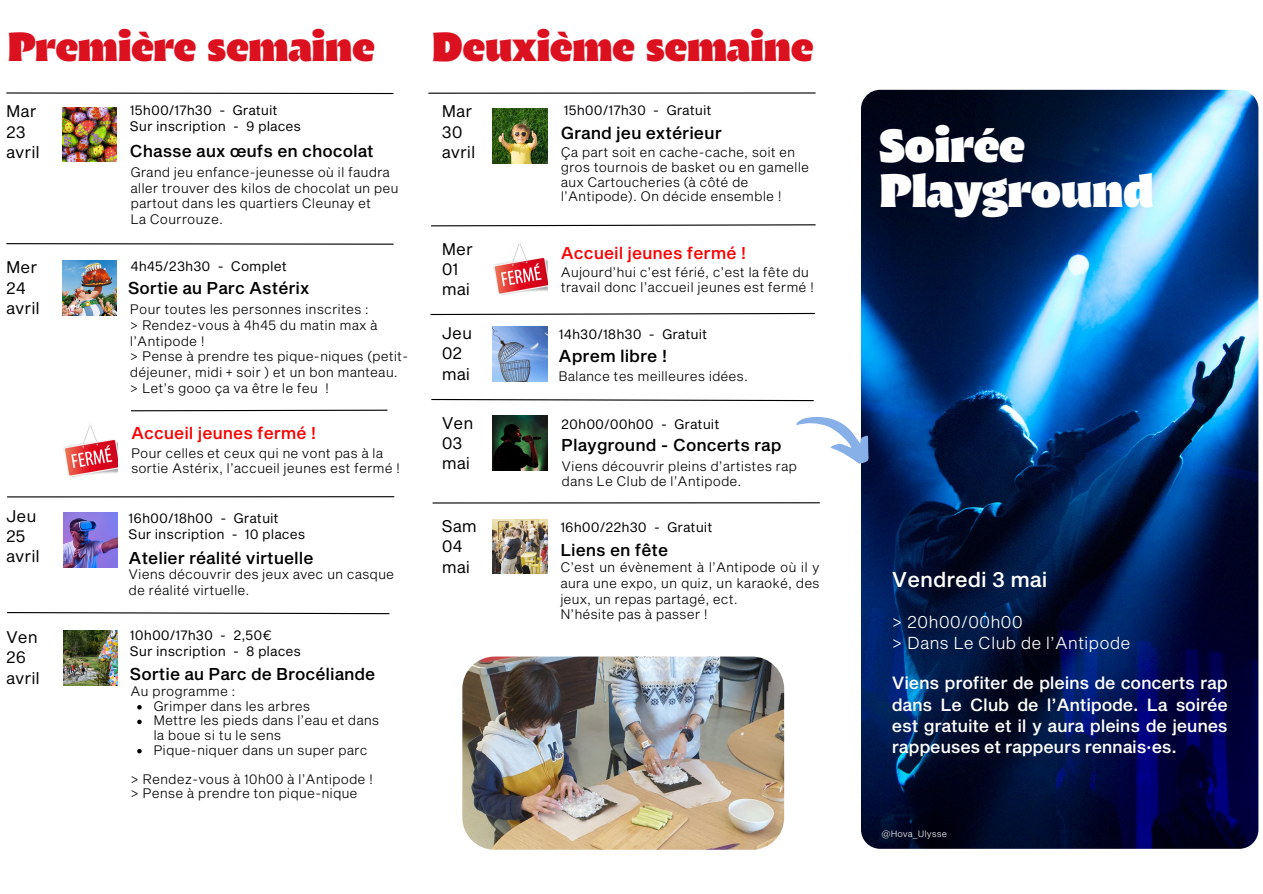
<style>
.page{position:relative;width:1263px;height:894px;background:#fff}
.page>*{position:absolute;margin:0;border:0;box-sizing:border-box;transform-origin:0 0}
.t1{font:45px/45px "Malik Heavy Display";color:#fff}
.t2{font:39px "Malik Heavy Display";color:#db1120}
.t3{font:500 21px "Sequel Sans";color:#fff}
.t4{font:500 17.25px/21.3px "Sequel Sans";letter-spacing:-.015em;color:#fff;text-align:justify}
.t5{font:16.95px/20.2px "Sequel Sans Light Body";color:#fff}
.t6{font:500 16.95px "Sequel Sans";color:#000}
.t7{font:500 16.8px "Sequel Sans";color:#000}
.t8{font:500 16.8px "Sequel Sans";color:#fa0101}
.t9{font:16.5px/20.2px "Sequel Sans Book Body";color:#000}
.t10{font:13.5px/15.8px "Sequel Sans Light Body";color:#000}
.t11{font:13.5px/15.8px "Sequel Sans Book Body";color:#000}
.t12{font:13.5px "Sequel Sans Book Body";color:#020304}
.t13{font:9px "Sequel Sans Light Body";color:#fff}
</style>
<div class="page">
<svg style="left:6px;top:92px;width:388px;height:3px"></svg>
<svg style="left:6px;top:243px;width:388px;height:2px"></svg>
<hr style="left:7px;top:496px;width:387px;height:1px;background:#000">
<hr style="left:428px;top:92px;width:388px;height:2px;background:#000">
<svg style="left:431px;top:224px;width:385px;height:3px"></svg>
<img style="left:493px;top:242px;width:54px;height:53px">
<svg style="left:430px;top:312px;width:385px;height:3px"></svg>
<img style="left:493px;top:327px;width:54px;height:54px">
<svg style="left:7px;top:612px;width:383px;height:2px"></svg>
<img style="left:63px;top:512px;width:55px;height:55px">
<img style="left:62px;top:107px;width:55px;height:55px">
<img style="left:462px;top:656px;width:322px;height:193px;border-radius:32px">
<img style="left:63px;top:630px;width:55px;height:55px">
<img style="left:62px;top:260px;width:55px;height:55px">
<img style="left:493px;top:109px;width:54px;height:54px">
<img style="left:493px;top:466px;width:54px;height:4px">
<img style="left:861px;top:90px;width:397px;height:758px;border-radius:19px">
<svg style="left:431px;top:398px;width:448px;height:68px"></svg>
<img style="left:63px;top:424px;width:55px;height:53px">
<svg style="left:131px;top:409px;width:257px;height:3px"></svg>
<hr style="left:433px;top:502px;width:387px;height:1px;background:#000">
<img style="left:493px;top:519px;width:54px;height:54px">
<svg style="left:137px;top:705px;width:5px;height:4px"></svg>
<svg style="left:137px;top:719px;width:5px;height:5px"></svg>
<svg style="left:137px;top:748px;width:5px;height:5px"></svg>
<p class="t2" style="left:7px;top:32px;width:369px">Première semaine</p>
<h2 class="t9" style="left:6px;top:101px;width:32px">Mar<br>23</h2>
<h4 class="t9" style="left:6px;top:141px;width:35px">avril</h4>
<p class="t9" style="left:6px;top:256px;width:33px">Mer<br>24</p>
<p class="t9" style="left:6px;top:297px;width:35px">avril</p>
<h5 class="t9" style="left:6px;top:505px;width:32px">Jeu<br>25</h5>
<p class="t9" style="left:6px;top:545px;width:35px">avril</p>
<h5 class="t9" style="left:6px;top:626px;width:33px">Ven<br>26</h5>
<p class="t9" style="left:6px;top:666px;width:35px">avril</p>
<p class="t11" style="left:130px;top:102px;width:149px">15h00/17h30 - Gratuit<br>Sur inscription -</p>
<p class="t11" style="left:246px;top:118px;width:56px">9 places</p>
<p class="t7" style="left:130px;top:140px;width:245px">Chasse aux œufs en chocolat</p>
<p class="t10" style="left:131px;top:163px;width:270px">Grand jeu enfance-jeunesse où il faudra aller trouver des kilos de chocolat un peu partout dans les quartiers Cleunay et</p>
<p class="t10" style="left:131px;top:211px;width:94px">La Courrouze.</p>
<h5 class="t11" style="left:130px;top:257px;width:158px">4h45/23h30 - Complet</h5>
<h4 class="t7" style="left:128px;top:277px;width:183px">Sortie au Parc Astérix</h4>
<p class="t10" style="left:130px;top:301px;width:280px">Pour toutes les personnes inscrites :<br>&gt; Rendez-vous à 4h45 du matin max à l’Antipode !<br>&gt; Pense à prendre tes pique-niques (petit&shy;déjeuner, midi + soir ) et un bon manteau.</p>
<p class="t10" style="left:130px;top:379px;width:201px">&gt; Let’s gooo ça va être le feu !</p>
<p class="t8" style="left:131px;top:422px;width:187px">Accueil jeunes fermé !</p>
<h5 class="t10" style="left:131px;top:445px;width:271px;line-height:14.5px">Pour celles et ceux qui ne vont pas à la sortie Astérix, l’accueil jeunes est fermé !</h5>
<h3 class="t11" style="left:129px;top:510px;width:178px">16h00/18h00 - Gratuit<br>Sur inscription - 10 places</h3>
<h2 class="t7" style="left:129px;top:547px;width:187px">Atelier réalité virtuelle</h2>
<h1 class="t10" style="left:129px;top:566px;width:267px">Viens découvrir des jeux avec un casque de réalité virtuelle.</h1>
<p class="t11" style="left:130px;top:626px;width:143px">10h00/17h30 - 2,50€<br>Sur inscription -</p>
<h5 class="t11" style="left:246px;top:642px;width:56px">8 places</h5>
<p class="t7" style="left:130px;top:663px;width:247px">Sortie au Parc de Brocéliande</p>
<p class="t10" style="left:130px;top:682px;width:107px">Au programme :</p>
<p class="t10" style="left:153px;top:697px;width:158px">Grimper dans les arbres</p>
<p class="t10" style="left:153px;top:712px;width:228px;line-height:14.5px">Mettre les pieds dans l’eau et dans la boue si tu le sens</p>
<h4 class="t10" style="left:153px;top:741px;width:216px">Pique-niquer dans un super parc</h4>
<p class="t10" style="left:130px;top:770px;width:244px">&gt; Rendez-vous à 10h00 à l’Antipode !</p>
<p class="t10" style="left:130px;top:785px;width:229px">&gt; Pense à prendre ton pique-nique</p>
<h5 class="t2" style="left:432px;top:32px;width:383px">Deuxième semaine</h5>
<h4 class="t9" style="left:442px;top:101px;width:35px">Mar<br>30 avril</h4>
<h4 class="t9" style="left:442px;top:238px;width:33px">Mer<br>01</h4>
<p class="t9" style="left:442px;top:278px;width:30px">mai</p>
<h5 class="t9" style="left:442px;top:322px;width:32px">Jeu<br>02</h5>
<p class="t9" style="left:442px;top:363px;width:30px">mai</p>
<p class="t9" style="left:442px;top:412px;width:33px">Ven<br>03</p>
<h4 class="t9" style="left:442px;top:452px;width:30px">mai</h4>
<h5 class="t9" style="left:442px;top:515px;width:37px">Sam<br>04</h5>
<p class="t9" style="left:442px;top:555px;width:30px">mai</p>
<p class="t12" style="left:564px;top:102px;width:149px">15h00/17h30 - Gratuit</p>
<p class="t6" style="left:561px;top:122px;width:162px">Grand jeu extérieur</p>
<h5 class="t10" style="left:561px;top:145px;width:250px;line-height:14.5px">Ça part soit en cache-cache, soit en gros tournois de basket ou en gamelle aux Cartoucheries (à côté de l’Antipode). On décide ensemble !</h5>
<p class="t8" style="left:561px;top:242px;width:187px">Accueil jeunes fermé !</p>
<h5 class="t10" style="left:561px;top:265px;width:255px;line-height:14.5px">Aujourd’hui c’est férié, c’est la fête du travail donc l’accueil jeunes est fermé !</h5>
<h4 class="t11" style="left:559px;top:326px;width:150px">14h30/18h30 - Gratuit</h4>
<h4 class="t6" style="left:558px;top:345px;width:110px">Aprem libre !</h4>
<h5 class="t10" style="left:558px;top:368px;width:191px">Balance tes meilleures idées.</h5>
<p class="t11" style="left:561px;top:415px;width:160px">20h00/00h00 - Gratuit</p>
<p class="t7" style="left:561px;top:435px;width:222px">Playground - Concerts rap</p>
<h4 class="t10" style="left:562px;top:458px;width:237px;line-height:14.5px">Viens découvrir pleins d’artistes rap dans Le Club de l’Antipode.</h4>
<p class="t11" style="left:560px;top:518px;width:154px">16h00/22h30 - Gratuit</p>
<p class="t7" style="left:560px;top:539px;width:109px">Liens en fête</p>
<p class="t10" style="left:560px;top:559px;width:261px;text-align:justify">C’est un évènement à l’Antipode où il y aura une expo, un quiz, un karaoké, des jeux, un repas partagé, ect.</p>
<p class="t10" style="left:560px;top:606px;width:149px">N’hésite pas à passer !</p>
<h5 class="t1" style="left:879px;top:128px;width:276px">Soirée<br>Playground</h5>
<p class="t3" style="left:892px;top:566px;width:157px">Vendredi 3 mai</p>
<p class="t5" style="left:892px;top:611px;width:240px">&gt; 20h00/00h00<br>&gt; Dans Le Club de l’Antipode</p>
<h4 class="t4" style="left:892px;top:671px;width:337px">Viens profiter de pleins de concerts rap dans Le Club de l’Antipode. La soirée est gratuite et il y aura pleins de jeunes rappeuses et rappeurs rennais·es.</h4>
<p class="t13" style="left:881px;top:828px;width:67px">@Hova_Ulysse</p>
</div>
